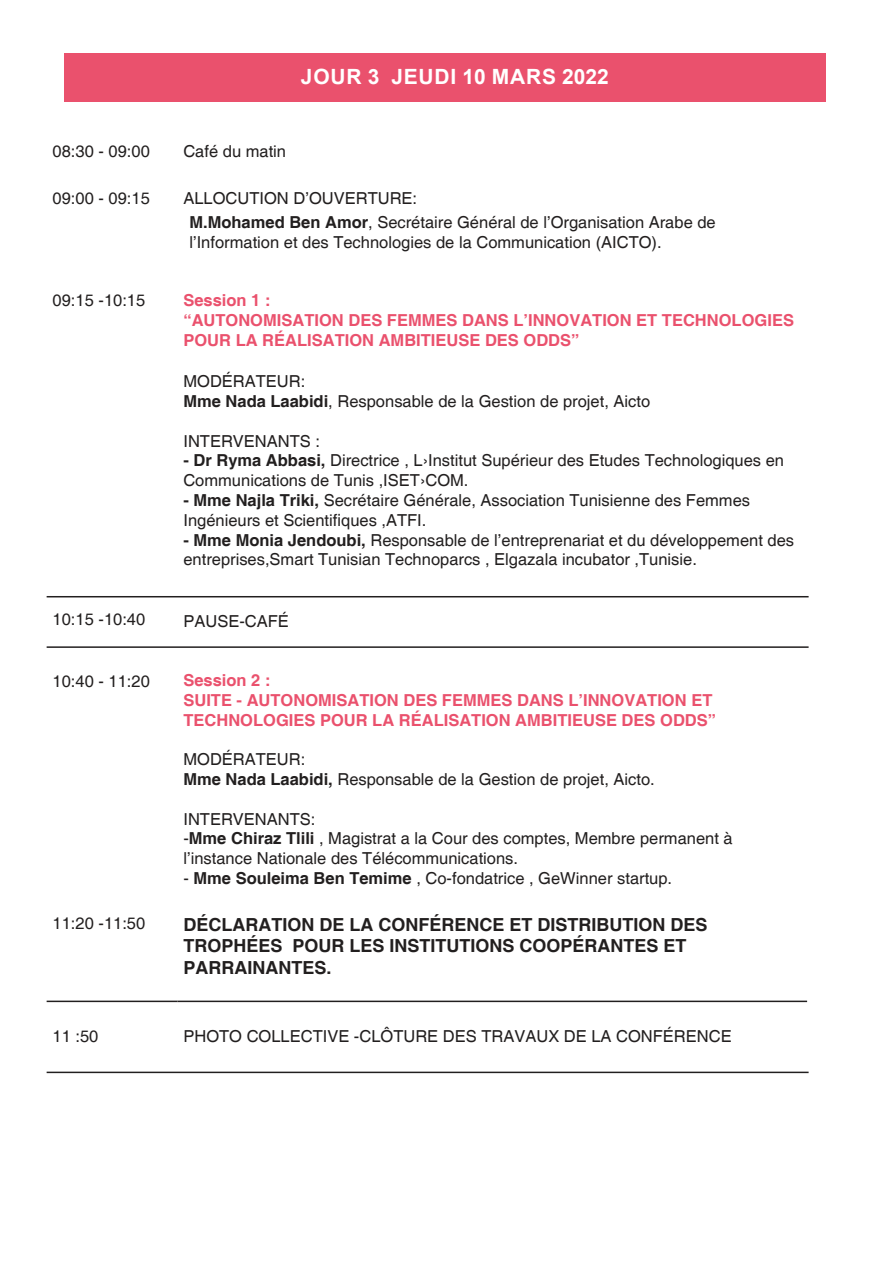
<style>
.page{position:relative;width:893px;height:1263px;background:#fff}
.page>*{position:absolute;margin:0;border:0;box-sizing:border-box;transform-origin:0 0}
.t1{font:700 21px "Arial";letter-spacing:.035em;color:#fff}
.t2{font:700 18px/21.6px "Helvetica";color:#221f1f}
.t3{font:16.5px/19.8px "Helvetica";color:#221f1f}
.t4{font:700 16.5px/19.8px "Helvetica";color:#ea516d}
.s1{font-weight:700}
</style>
<div class="page">
<hr style="left:47px;top:1000px;width:130px;height:2px;background:#221f1f">
<hr style="left:177px;top:1000px;width:630px;height:2px;background:#221f1f">
<div style="left:64px;top:53px;width:762px;height:48px;background:#ea516d"></div>
<hr style="left:47px;top:1071px;width:762px;height:2px;background:#221f1f">
<hr style="left:47px;top:646px;width:762px;height:2px;background:#221f1f">
<hr style="left:47px;top:596px;width:762px;height:1px;background:#221f1f">
<p class="t1" style="left:301px;top:64px;width:309px">JOUR 3 JEUDI 10 MARS 2022</p>
<p class="t3" style="left:53px;top:143px;width:99px">08:30 - 09:00</p>
<p class="t3" style="left:183px;top:143px;width:104px">Café du matin</p>
<p class="t3" style="left:53px;top:190px;width:99px">09:00 - 09:15</p>
<p class="t3" style="left:189px;top:187px;width:528px;line-height:24px;text-indent:-6px">ALLOCUTION D’OUVERTURE:<br><span class="s1">M.Mohamed Ben Amor</span>, Secrétaire Général de l’Organisation Arabe de</p>
<p class="t3" style="left:189px;top:233px;width:474px">l’Information et des Technologies de la Communication (AICTO).</p>
<p class="t3" style="left:53px;top:292px;width:94px">09:15 -10:15</p>
<p class="t4" style="left:183px;top:292px;width:612px">Session 1 :<br>“AUTONOMISATION DES FEMMES DANS L’INNOVATION ET TECHNOLOGIES<br>POUR LA RÉALISATION AMBITIEUSE DES ODDS”</p>
<p class="t3" style="left:183px;top:372px;width:468px">MODÉRATEUR:<br><span class="s1">Mme Nada Laabidi</span>, Responsable de la Gestion de projet, Aicto</p>
<p class="t3" style="left:183px;top:431px;width:138px">INTERVENANTS :</p>
<p class="t3" style="left:183px;top:451px;width:602px"><span class="s1">- Dr Ryma Abbasi,</span> Directrice , L›Institut Supérieur des Etudes Technologiques en<br>Communications de Tunis ,ISET›COM.</p>
<p class="t3" style="left:183px;top:491px;width:568px"><span class="s1">- Mme Najla Triki,</span> Secrétaire Générale, Association Tunisienne des Femmes<br>Ingénieurs et Scientifiques ,ATFI.</p>
<p class="t3" style="left:183px;top:530px;width:612px"><span class="s1">- Mme Monia Jendoubi,</span> Responsable de l’entreprenariat et du développement des entreprises,Smart Tunisian Technoparcs , Elgazala incubator ,Tunisie.</p>
<p class="t3" style="left:53px;top:610px;width:94px">10:15 -10:40</p>
<p class="t3" style="left:53px;top:673px;width:99px">10:40 - 11:20</p>
<p class="t3" style="left:183px;top:611px;width:107px">PAUSE-CAFÉ</p>
<p class="t4" style="left:183px;top:672px;width:534px">Session 2 :<br>SUITE - AUTONOMISATION DES FEMMES DANS L’INNOVATION ET<br>TECHNOLOGIES POUR LA RÉALISATION AMBITIEUSE DES ODDS”</p>
<p class="t3" style="left:183px;top:750px;width:473px">MODÉRATEUR:<br><span class="s1">Mme Nada Laabidi,</span> Responsable de la Gestion de projet, Aicto.</p>
<p class="t3" style="left:183px;top:809px;width:551px">INTERVENANTS:<br>-<span class="s1">Mme Chiraz Tlili</span> , Magistrat a la Cour des comptes, Membre permanent à l’instance Nationale des Télécommunications.</p>
<p class="t3" style="left:183px;top:870px;width:490px">- <span class="s1">Mme Souleima Ben Temime</span> , Co-fondatrice , GeWinner startup.</p>
<p class="t3" style="left:53px;top:915px;width:94px">11:20 -11:50</p>
<p class="t2" style="left:183px;top:915px;width:526px">DÉCLARATION DE LA CONFÉRENCE ET DISTRIBUTION DES<br>TROPHÉES POUR LES INSTITUTIONS COOPÉRANTES ET<br>PARRAINANTES.</p>
<p class="t3" style="left:53px;top:1027px;width:47px">11 :50</p>
<p class="t3" style="left:183px;top:1027px;width:550px">PHOTO COLLECTIVE -CLÔTURE DES TRAVAUX DE LA CONFÉRENCE</p>
</div>
